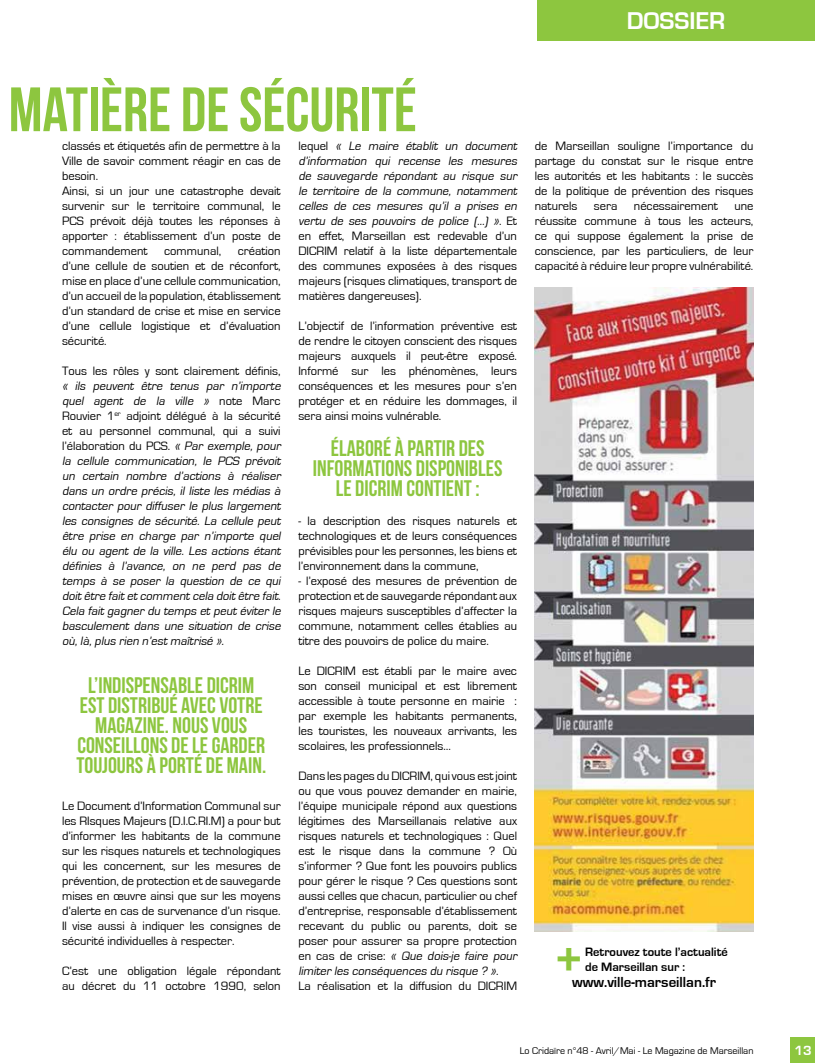
<style>
.page{position:relative;width:815px;height:1063px;background:#fff}
.page>*{position:absolute;margin:0;border:0;box-sizing:border-box;transform-origin:0 0}
.t1{font:62.5px "Bebas Neue";color:#8dc63f}
.t2{font:700 45px "Eurostile";color:#8dc63f}
.t3{font:700 25px "Eurostile";color:#fff}
.t4{font:22.5px/20px "Bebas Neue";color:#8dc63f;text-align:center}
.t5{font:700 15px "Eurostile";color:#000}
.t6{font:700 13.75px "Eurostile";color:#fff}
.t7{font:12.5px/15px "Eurostile";color:#000;text-align:justify}
.t8{font:italic 12.5px/15px "Eurostile";color:#000}
.t9{font:700 12.5px "Eurostile";color:#000}
.t10{font:10px "Eurostile";color:#000}
.s1{font-style:normal}
.s2{font-style:italic}
</style>
<div class="page">
<div style="left:790px;top:1038px;width:25px;height:25px;background:#8dc63f"></div>
<div style="left:537px;top:0;width:278px;height:41px;background:#8dc63f"></div>
<img style="left:535px;top:288px;width:219px;height:644px">
<h3 class="t3" style="left:627px;top:7px;width:15px">dossier</h3>
<h1 class="t1" style="left:9px;top:75px;width:410px">MATIÈRE DE SÉCURITÉ</h1>
<p class="t7" style="left:62px;top:139px;width:220px;text-align:left">classés et étiquetés afin de permettre à la<br>Ville de savoir comment réagir en cas de besoin.<br>Ainsi, si un jour une catastrophe devait survenir sur le territoire communal, le<br>PCS prévoit déjà toutes les réponses à apporter : établissement d’un poste de commandement</p>
<p class="t7" style="left:62px;top:244px;width:220px;text-indent:176px">création d’une cellule de soutien et de réconfort, mise en place d’une cellule communication, d’un accueil de la population, établissement d’un standard de crise et mise en service d’une cellule logistique et d’évaluation sécurité.</p>
<p class="t7" style="left:62px;top:364px;width:220px">Tous les rôles y sont clairement définis,</p>
<p class="t8" style="left:62px;top:379px;width:223px">« ils peuvent être tenus par n’importe quel agent de la ville » <span class="s1">n ote M a rc Rouvier 1</span><sup>er</sup> <span class="s1">adjoint délégué à la sécurité et au personnel communal, qui a suivi l’élaboration du PCS.</span> « Par exemple, pour la cellule communication, le PCS prévoit un certain nombre d’actions à réaliser dans un ordre précis, il liste les médias à contacter pour diffuser le plus largement les consignes de sécurité. La cellule peut être prise en charge par n’importe quel élu ou agent de la ville. Les actions étant définies à l’avance, on ne perd pas de temps à se poser la question de ce qui doitêtre faitetcommentcela doitêtre fait.<br>Cela fait gagner du temps et peut éviter le basculement dans une situation de crise où,là,plus rien n’estmaîtrisé ».</p>
<p class="t7" style="left:164px;top:244px;width:59px">communal,</p>
<h3 class="t4" style="left:76px;top:675px;width:191px">L’INDISPENSABLE DICRIM<br>EST DISTRIBUÉ AVEC VOTRE<br>MAGAZINE. NOUS VOUS<br>CONSEILLONS DE LE GARDER<br>TOUJOURS À PORTÉ DE MAIN.</h3>
<p class="t7" style="left:62px;top:799px;width:220px">Le Document d’Information Communal sur les RIsques Majeurs (D.I.C.RI.M) a pour but d’informer les habitants de la commune sur les risques naturels et technologiques qui les concernent, sur les mesures de prévention, de protection et de sauvegarde mises en œuvre ainsi que sur les moyens d’alerte en cas de survenance d’un risque.<br>Il vise aussi à indiquer les consignes de sécurité individuelles à respecter.</p>
<p class="t7" style="left:62px;top:964px;width:220px">C’est une obligation légale répondant au décret du 11 octobre 1990, selon</p>
<p class="t8" style="left:298px;top:139px;width:223px"><span class="s1">l e q u e l</span> « Le maire établit un document d’information qui recense les mesures de sauvegarde répondant au risque sur le territoire de la commune, notamment celles de ces mesures qu’il a prises en vertu de ses pouvoirs de police (…) »<span class="s1">. Et en effet, Marseillan est redevable d’un DICRIM relatif à la liste départementale des communes exposées à des risques majeurs (risques climatiques, transport de matières dangereuses).</span></p>
<p class="t7" style="left:298px;top:319px;width:220px">L’objectif de l’information préventive est de rendre le citoyen conscient des risques majeurs auxquels il peut-être exposé.<br>Informé sur les phénomènes, leurs conséquences et les mesures pour s’en protéger et en réduire les dommages, il sera ainsi moins vulnérable.</p>
<h3 class="t4" style="left:313px;top:438px;width:191px">ÉLABORÉ À PARTIR DES<br>INFORMATIONS DISPONIBLES<br>LE DICRIM CONTIENT :</h3>
<p class="t7" style="left:298px;top:514px;width:220px">- la description des risques naturels et technologiques et de leurs conséquences prévisibles pour les personnes, les biens et l’environnement dans la commune,</p>
<p class="t7" style="left:298px;top:574px;width:220px">- l’exposé des mesures de prévention de protection et de sauvegarde répondant aux risques majeurs susceptibles d’affecter la commune, notamment celles établies au titre des pouvoirs de police du maire.</p>
<p class="t7" style="left:298px;top:664px;width:220px">Le DICRIM est établi par le maire avec son conseil municipal et est librement accessible à toute personne en mairie : par exemple les habitants permanents, les touristes, les nouveaux arrivants, les scolaires, les professionnels…</p>
<p class="t7" style="left:298px;top:769px;width:223px;text-align:left">Dans les pages du DICRIM, qui vous est joint ou que vous pouvez demander en mairie, l’équipe municipale répond aux questions légitimes des Marseillanais relative aux risques naturels et technologiques : Quel est le risque dans la commune ? Où s’informer ? Que font les pouvoirs publics pour gérer le risque ? Ces questions sont aussi celles que chacun, particulier ou chef d’entreprise, responsable d’établissement recevant du public ou parents, doit se poser pour assurer sa propre protection e n c a s d e c r i s e : <span class="s2">« Que dois-je faire pour limiter les conséquences du risque ? »</span>.<br>La réalisation et la diffusion du DICRIM</p>
<p class="t7" style="left:535px;top:139px;width:220px">de Marseillan souligne l’importance du partage du constat sur le risque entre les autorités et les habitants : le succès de la politique de prévention des risques naturels</p>
<p class="t7" style="left:594px;top:199px;width:25px">sera</p>
<p class="t7" style="left:634px;top:199px;width:86px">nécessairement</p>
<p class="t7" style="left:535px;top:199px;width:220px;text-indent:200px">une réussite commune à tous les acteurs, ce qui suppose également la prise de conscience, par les particuliers, de leur capacité à réduire leur propre vulnérabilité.</p>
<p class="t9" style="left:585px;top:945px;width:144px">Retrouvez toute l’actualité</p>
<h2 class="t2" style="left:555px;top:935px;width:30px">+</h2>
<p class="t9" style="left:585px;top:960px;width:101px">de Marseillan sur :</p>
<p class="t5" style="left:572px;top:974px;width:146px">www.ville-marseillan.fr</p>
<p class="t10" style="left:520px;top:1045px;width:235px">Lo Cridaïre n°48 - Avril/Mai - Le Magazine de Marseillan</p>
<p class="t6" style="left:795px;top:1043px;width:19px">13</p>
</div>
